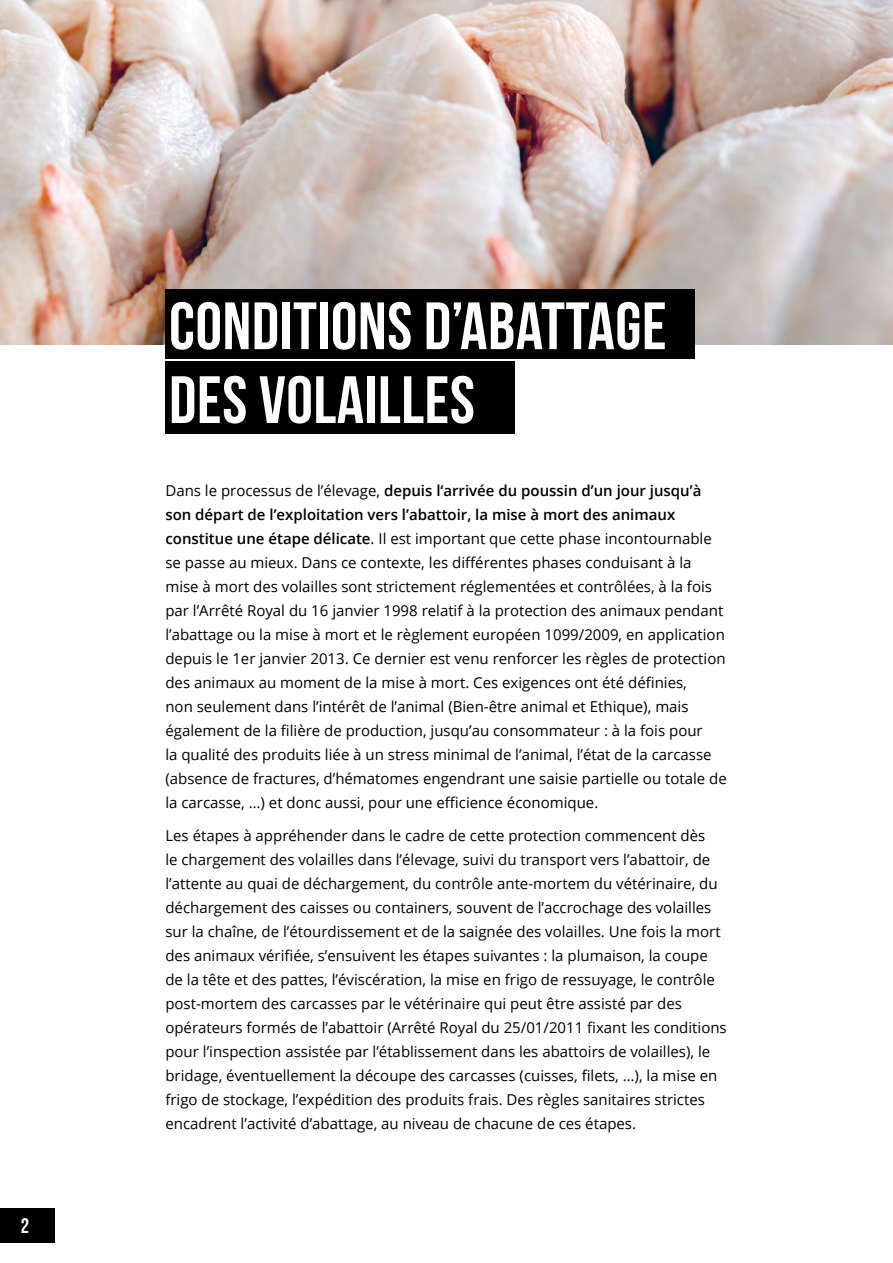
<style>
.page{position:relative;width:893px;height:1263px;background:#fff}
.page>*{position:absolute;margin:0;border:0;box-sizing:border-box;transform-origin:0 0}
.t1{font:66.75px/73.8px "Bebas Neue";letter-spacing:.01em;color:#fff}
.t2{font:21px "Bebas Neue";color:#fff}
.t3{font:15px/24px "Open Sans";color:#000}
.s1{font-weight:600}
</style>
<div class="page">
<div style="left:0;top:1208px;width:55px;height:34px;background:#000"></div>
<img style="left:0;top:1px;width:893px;height:343px">
<div style="left:165px;top:289px;width:530px;height:70px;background:#000"></div>
<div style="left:165px;top:361px;width:349px;height:73px;background:#000"></div>
<h2 class="t2" style="left:21px;top:1214px;width:10px">2</h2>
<h1 class="t1" style="left:169px;top:288px;width:499px">CONDITIONS D’ABATTAGE<br>DES VOLAILLES</h1>
<p class="t3" style="left:165px;top:478px;width:563px">Dans le processus de l’élevage, <span class="s1">depuis l‘arrivée du poussin d’un jour jusqu’à son départ de l’exploitation vers l’abattoir, la mise à mort des animaux constitue une étape délicate</span>. Il est important que cette phase incontournable se passe au mieux. Dans ce contexte, les différentes phases conduisant à la mise à mort des volailles sont strictement réglementées et contrôlées, à la fois par l’Arrêté Royal du 16 janvier 1998 relatif à la protection des animaux pendant l’abattage ou la mise à mort et le règlement européen 1099/2009, en application depuis le 1er janvier 2013. Ce dernier est venu renforcer les règles de protection des animaux au moment de la mise à mort. Ces exigences ont été définies,<br>non seulement dans l’intérêt de l’animal (Bien-être animal et Ethique), mais également de la filière de production, jusqu’au consommateur : à la fois pour<br>la qualité des produits liée à un stress minimal de l’animal, l’état de la carcasse (absence de fractures, d’hématomes engendrant une saisie partielle ou totale de la carcasse, …) et donc aussi, pour une efficience économique.</p>
<p class="t3" style="left:165px;top:823px;width:563px">Les étapes à appréhender dans le cadre de cette protection commencent dès<br>le chargement des volailles dans l’élevage, suivi du transport vers l’abattoir, de l’attente au quai de déchargement, du contrôle ante-mortem du vétérinaire, du déchargement des caisses ou containers, souvent de l’accrochage des volailles sur la chaîne, de l’étourdissement et de la saignée des volailles. Une fois la mort des animaux vérifiée, s’ensuivent les étapes suivantes : la plumaison, la coupe de la tête et des pattes, l’éviscération, la mise en frigo de ressuyage, le contrôle post-mortem des carcasses par le vétérinaire qui peut être assisté par des opérateurs formés de l’abattoir (Arrêté Royal du 25/01/2011 fixant les conditions pour l’inspection assistée par l’établissement dans les abattoirs de volailles), le bridage, éventuellement la découpe des carcasses (cuisses, filets, …), la mise en frigo de stockage, l’expédition des produits frais. Des règles sanitaires strictes encadrent l’activité d’abattage, au niveau de chacune de ces étapes.</p>
</div>
